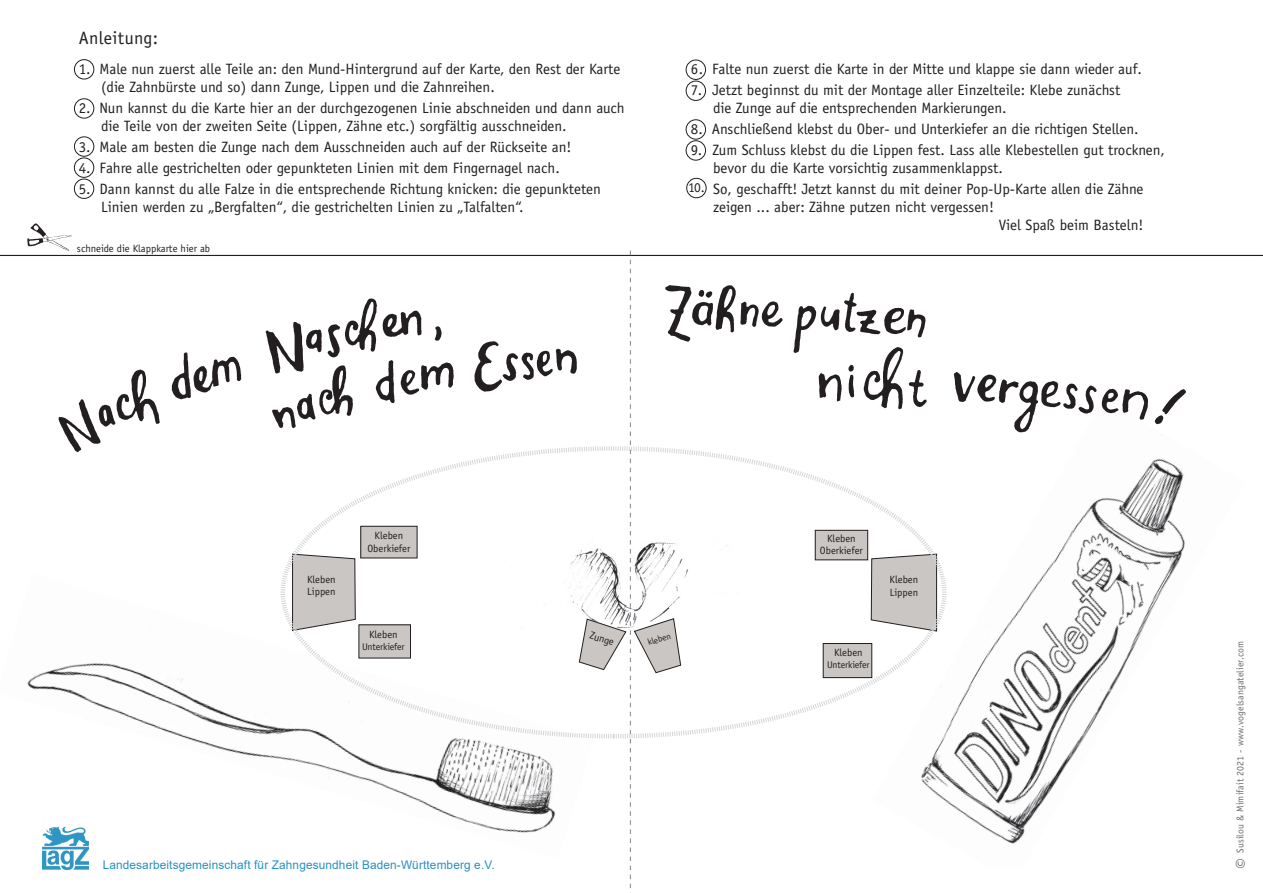
<style>
.page{position:relative;width:1263px;height:893px;background:#fff}
.page>*{position:absolute;margin:0;border:0;box-sizing:border-box;transform-origin:0 0}
.t1{font:18px "Officina Sans";letter-spacing:.02em;color:#231f20}
.t2{font:15px/18px "Officina Sans";color:#231f20}
.t3{font:13.5px "Officina Sans";color:#231f20}
.t4{font:12px "Arial";letter-spacing:.01em;color:#288fc1}
.t5{font:10.5px/12.6px "Officina Sans";color:#231f20;text-align:center}
.t6{font:9.75px "Officina Sans";letter-spacing:.01em;color:#6c6d70}
.t7{font:9.75px "Officina Sans";letter-spacing:-.01em;color:#231f20}
.t8{font:9px "Officina Sans";color:#231f20}
.s1{font-size:19.5px}
</style>
<div class="page">
<hr style="left:0;top:255px;width:1263px;height:1px;background:#231f20">
<svg style="left:579px;top:251px;width:102px;height:642px"></svg>
<img style="left:27px;top:663px;width:567px;height:196px">
<svg style="left:280px;top:478px;width:592px;height:261px"></svg>
<img style="left:42px;top:826px;width:47px;height:43px">
<img style="left:872px;top:478px;width:313px;height:366px">
<img style="left:58px;top:271px;width:1128px;height:207px">
<div style="left:74px;top:59px;width:20px;height:20px;border:1px solid #231f20;border-radius:50%"></div>
<div style="left:74px;top:98px;width:20px;height:21px;border:1px solid #231f20;border-radius:50%"></div>
<div style="left:74px;top:136px;width:20px;height:21px;border:1px solid #231f20;border-radius:50%"></div>
<div style="left:74px;top:179px;width:20px;height:20px;border:1px solid #231f20;border-radius:50%"></div>
<div style="left:74px;top:158px;width:20px;height:20px;border:1px solid #231f20;border-radius:50%"></div>
<div style="left:686px;top:60px;width:20px;height:20px;border:1px solid #231f20;border-radius:50%"></div>
<div style="left:686px;top:81px;width:20px;height:20px;border:1px solid #231f20;border-radius:50%"></div>
<div style="left:686px;top:119px;width:20px;height:21px;border:1px solid #231f20;border-radius:50%"></div>
<div style="left:686px;top:140px;width:20px;height:21px;border:1px solid #231f20;border-radius:50%"></div>
<div style="left:686px;top:178px;width:20px;height:20px;border:1px solid #231f20;border-radius:50%"></div>
<svg style="left:20px;top:254px;width:58px;height:1px"></svg>
<p class="t1" style="left:79px;top:27px;width:81px">Anleitung:</p>
<p class="t2" style="left:101px;top:59px;width:521px;text-indent:-22px">1. Male nun zuerst alle Teile an: den Mund-Hintergrund auf der Karte, den Rest der Karte (die Zahnbürste und so) dann Zunge, Lippen und die Zahnreihen.</p>
<p class="t2" style="left:101px;top:98px;width:525px;text-indent:-22px">2. Nun kannst du die Karte hier an der durchgezogenen Linie abschneiden und dann auch die Teile von der zweiten Seite (Lippen, Zähne etc.) sorgfältig ausschneiden.</p>
<p class="t2" style="left:79px;top:137px;width:494px">3. Male am besten die Zunge nach dem Ausschneiden auch auf der Rückseite an!</p>
<p class="t2" style="left:79px;top:158px;width:482px">4. Fahre alle gestrichelten oder gepunkteten Linien mit dem Fingernagel nach.</p>
<p class="t2" style="left:101px;top:179px;width:501px;text-indent:-22px">5. Dann kannst du alle Falze in die entsprechende Richtung knicken: die gepunkteten<br>Linien werden zu „Bergfalten“, die gestrichelten Linien zu „Talfalten“.</p>
<p class="t5" style="left:77px;top:242px;width:135px">schneide die Klappkarte hier ab</p>
<p class="t2" style="left:691px;top:60px;width:452px">6. Falte nun zuerst die Karte in der Mitte und klappe sie dann wieder auf.</p>
<p class="t2" style="left:713px;top:81px;width:409px;text-indent:-22px">7. Jetzt beginnst du mit der Montage aller Einzelteile: Klebe zunächst die Zunge auf die entsprechenden Markierungen.</p>
<p class="t2" style="left:691px;top:120px;width:449px">8. Anschließend klebst du Ober- und Unterkiefer an die richtigen Stellen.</p>
<p class="t2" style="left:713px;top:141px;width:453px;text-indent:-22px">9. Zum Schluss klebst du die Lippen fest. Lass alle Klebestellen gut trocknen, bevor du die Karte vorsichtig zusammenklappst.</p>
<p class="t2" style="left:713px;top:180px;width:432px">So, geschafft! Jetzt kannst du mit deiner Pop-Up-Karte allen die Zähne</p>
<p class="t2" style="left:713px;top:198px;width:282px">zeigen ... aber: Zähne putzen nicht vergessen!</p>
<p class="t2" style="left:999px;top:216px;width:146px">Viel Spaß beim Basteln!</p>
<p class="t3" style="left:688px;top:180px;width:18px">10.</p>
<p class="t5" style="left:367px;top:529px;width:44px">Kleben<br>Oberkiefer</p>
<p class="t5" style="left:820px;top:532px;width:44px">Kleben<br>Oberkiefer</p>
<p class="t5" style="left:307px;top:573px;width:30px;text-align:left">Kleben<br>Lippen</p>
<p class="t5" style="left:890px;top:573px;width:30px;text-align:left">Kleben<br>Lippen</p>
<p class="t5" style="left:369px;top:628px;width:30px">Kleben</p>
<p class="t7" style="left:362px;top:641px;width:44px">Unterkiefer</p>
<p class="t4" style="left:103px;top:857px;width:394px">Landesarbeitsgemeinschaft für Zahngesundheit Baden-Württemberg e.V.</p>
<p class="t5" style="left:592px;top:629px;width:26px;rotate:17deg">Zunge</p>
<p class="t8" style="left:646px;top:638px;width:25px;rotate:-18deg">kleben</p>
<p class="t5" style="left:834px;top:646px;width:30px">Kleben</p>
<p class="t7" style="left:827px;top:659px;width:44px">Unterkiefer</p>
<p class="t6" style="left:1234px;top:869px;width:229px;rotate:-90deg"><span class="s1">©</span> Susilou &amp; Mimifait 2021 - www.vogelsangatelier.com</p>
</div>
